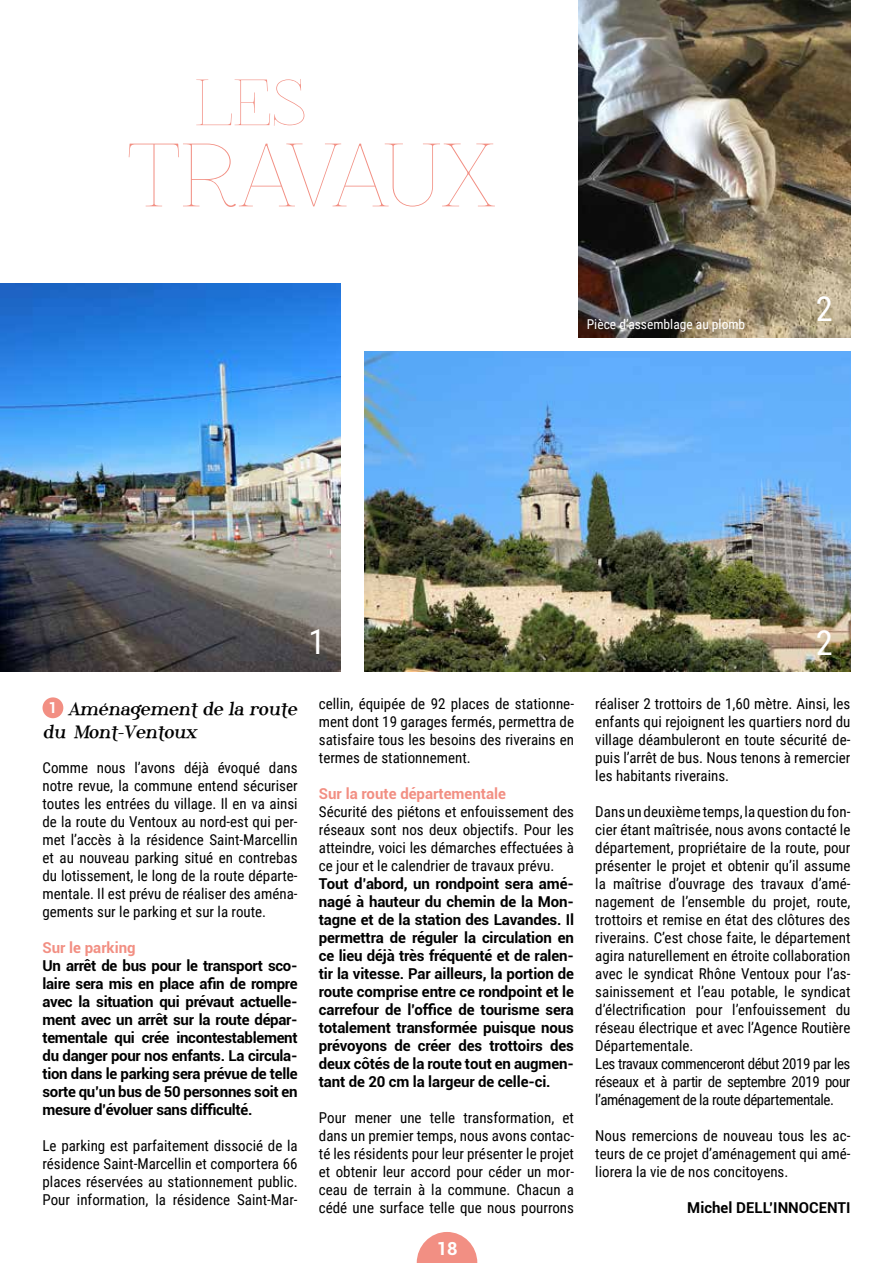
<style>
.page{position:relative;width:893px;height:1263px;background:#fff}
.page>*{position:absolute;margin:0;border:0;box-sizing:border-box;transform-origin:0 0}
.t1{font:82.5px "Znikomit";letter-spacing:-.035em;color:#f28f83}
.t2{font:60px "Znikomit";color:#f28f83}
.t3{font:34.5px "Roboto Condensed";color:#fff}
.t4{font:19.5px/23.4px "Phosphorus Bromide";letter-spacing:-.04em;color:#000}
.t5{font:700 18px "Roboto";color:#fff}
.t6{font:15px/18px "Roboto Condensed";color:#000;text-align:justify}
.t7{font:700 15px/18px "Roboto";letter-spacing:-.01em;color:#000;text-align:justify}
.t8{font:700 15px "Roboto";color:#f28f83}
.t9{font:13.5px "Roboto Condensed";color:#fff}
.s1{font-family:"Roboto";font-weight:700;font-size:15px;color:#fff}
</style>
<div class="page">
<div style="left:43px;top:697px;width:20px;height:21px;background:#f28f83;border-radius:50%"></div>
<img style="left:0;top:283px;width:340px;height:389px">
<img style="left:365px;top:351px;width:485px;height:321px">
<img style="left:578px;top:0;width:272px;height:337px">
<svg style="left:417px;top:1232px;width:60px;height:31px"></svg>
<h2 class="t2" style="left:195px;top:65px;width:113px">LES</h2>
<h1 class="t1" style="left:127px;top:124px;width:370px">TRAVAUX</h1>
<p class="t9" style="left:587px;top:314px;width:160px">Pièce d’assemblage au plomb</p>
<h3 class="t3" style="left:816px;top:285px;width:19px">2</h3>
<h3 class="t3" style="left:309px;top:617px;width:19px">1</h3>
<h3 class="t3" style="left:816px;top:618px;width:19px">2</h3>
<h3 class="t4" style="left:43px;top:698px;width:257px;text-indent:6px"><span class="s1">1</span> Aménagement de la route du Mont-Ventoux</h3>
<p class="t6" style="left:43px;top:758px;width:257px">Comme nous l’avons déjà évoqué dans notre revue, la commune entend sécuriser toutes les entrées du village. Il en va ainsi de la route du Ventoux au nord-est qui per&shy;met l’accès à la résidence Saint-Marcellin et au nouveau parking situé en contrebas du lotissement, le long de la route départe&shy;mentale. Il est prévu de réaliser des aména&shy;gements sur le parking et sur la route.</p>
<p class="t8" style="left:43px;top:937px;width:95px">Sur le parking</p>
<p class="t7" style="left:43px;top:956px;width:257px">Un arrêt de bus pour le transport sco&shy;laire sera mis en place afin de rompre avec la situation qui prévaut actuelle&shy;ment avec un arrêt sur la route dépar&shy;tementale qui crée incontestablement du danger pour nos enfants. La circula&shy;tion dans le parking sera prévue de telle sorte qu’un bus de 50 personnes soit en mesure d’évoluer sans difficulté.</p>
<p class="t6" style="left:43px;top:1136px;width:257px">Le parking est parfaitement dissocié de la résidence Saint-Marcellin et comportera 66 places réservées au stationnement public.<br>Pour information, la résidence Saint-Mar-</p>
<p class="t6" style="left:319px;top:694px;width:257px">cellin, équipée de 92 places de stationne&shy;ment dont 19 garages fermés, permettra de satisfaire tous les besoins des riverains en termes de stationnement.</p>
<p class="t8" style="left:319px;top:783px;width:189px">Sur la route départementale</p>
<p class="t6" style="left:319px;top:802px;width:257px">Sécurité des piétons et enfouissement des réseaux sont nos deux objectifs. Pour les atteindre, voici les démarches effectuées à ce jour et le calendrier de travaux prévu.</p>
<p class="t7" style="left:319px;top:874px;width:257px">Tout d’abord, un rondpoint sera amé&shy;nagé à hauteur du chemin de la Mon&shy;tagne et de la station des Lavandes. Il permettra de réguler la circulation en ce lieu déjà très fréquenté et de ralen&shy;tir la vitesse. Par ailleurs, la portion de route comprise entre ce rondpoint et le carrefour de l’office de tourisme sera totalement transformée puisque nous prévoyons de créer des trottoirs des deux côtés de la route tout en augmen&shy;tant de 20 cm la largeur de celle-ci.</p>
<p class="t6" style="left:319px;top:1108px;width:257px">Pour mener une telle transformation, et dans un premier temps, nous avons contac&shy;té les résidents pour leur présenter le projet et obtenir leur accord pour céder un mor&shy;ceau de terrain à la commune. Chacun a cédé une surface telle que nous pourrons</p>
<p class="t5" style="left:437px;top:1235px;width:22px">18</p>
<p class="t6" style="left:595px;top:694px;width:257px">réaliser 2 trottoirs de 1,60 mètre. Ainsi, les enfants qui rejoignent les quartiers nord du village déambuleront en toute sécurité de&shy;puis l’arrêt de bus. Nous tenons à remercier les habitants riverains.</p>
<p class="t6" style="left:595px;top:802px;width:257px;text-align:left">Dans un deuxième temps, la question du fon&shy;cier étant maîtrisée, nous avons contacté le département, propriétaire de la route, pour présenter le projet et obtenir qu’il assume la maîtrise d’ouvrage des travaux d’amé&shy;nagement de l’ensemble du projet, route, trottoirs et remise en état des clôtures des riverains. C’est chose faite, le département agira naturellement en étroite collaboration avec le syndicat Rhône Ventoux pour l’as&shy;sainissement et l’eau potable, le syndicat d’électrification pour l’enfouissement du réseau électrique et avec l’Agence Routière Départementale.<br>Les travaux commenceront début 2019 par les réseaux et à partir de septembre 2019 pour l’aménagement de la route départementale.</p>
<p class="t6" style="left:595px;top:1126px;width:257px">Nous remercions de nouveau tous les ac&shy;teurs de ce projet d’aménagement qui amé&shy;liorera la vie de nos concitoyens.</p>
<p class="t7" style="left:687px;top:1198px;width:165px">Michel DELL’INNOCENTI</p>
</div>
